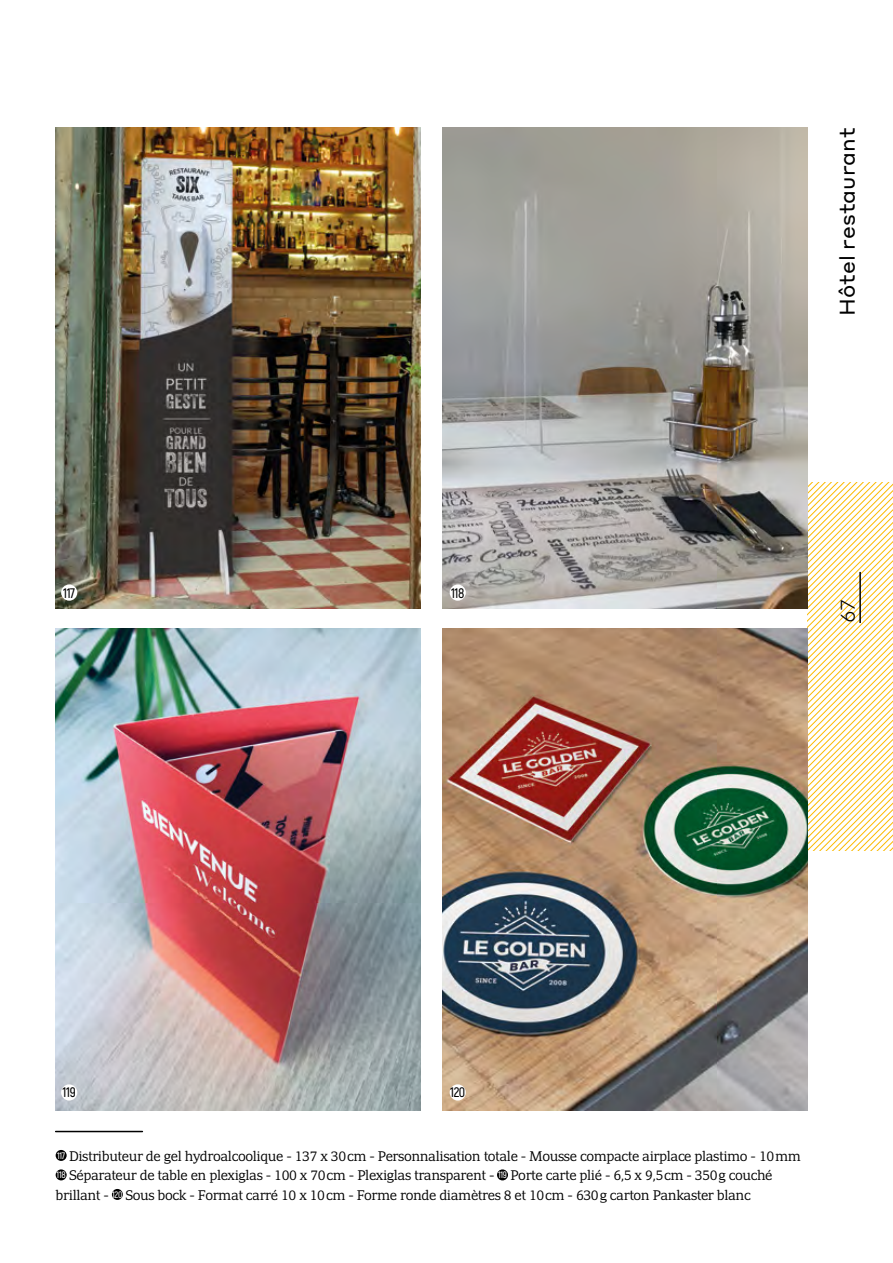
<style>
.page{position:relative;width:893px;height:1263px;background:#fff}
.page>*{position:absolute;margin:0;border:0;box-sizing:border-box;transform-origin:0 0}
.t1{font:21px "Styrene A";letter-spacing:-.005em;color:#000}
.t2{font:300 19.5px "Styrene A";color:#000}
.t3{font:600 13.8px "Akrobat";letter-spacing:-.03em;color:#000}
.t4{font:300 13.5px/19.5px "PF Adamant Pro";letter-spacing:-.03em;color:#000}
</style>
<div class="page">
<svg style="left:808px;top:483px;width:85px;height:367px"></svg>
<hr style="left:859px;top:572px;width:2px;height:51px;background:#000">
<img style="left:55px;top:628px;width:366px;height:482px">
<img style="left:442px;top:628px;width:366px;height:482px">
<img style="left:442px;top:128px;width:366px;height:480px">
<img style="left:55px;top:128px;width:366px;height:480px">
<div style="left:56px;top:1150px;width:11px;height:11px;background:#000;border-radius:50%"></div>
<div style="left:56px;top:1169px;width:11px;height:11px;background:#000;border-radius:50%"></div>
<div style="left:497px;top:1169px;width:11px;height:11px;background:#000;border-radius:50%"></div>
<div style="left:112px;top:1189px;width:11px;height:11px;background:#000;border-radius:50%"></div>
<hr style="left:56px;top:1131px;width:86px;height:1px;background:#000">
<div style="left:61px;top:584px;width:16px;height:17px;background:#fff;border-radius:50%"></div>
<div style="left:61px;top:1084px;width:16px;height:16px;background:#fff;border-radius:50%"></div>
<div style="left:450px;top:584px;width:16px;height:17px;background:#fff;border-radius:50%"></div>
<div style="left:450px;top:1084px;width:16px;height:16px;background:#fff;border-radius:50%"></div>
<p class="t3" style="left:63px;top:584px;width:14px">117</p>
<p class="t3" style="left:451px;top:584px;width:15px">118</p>
<h1 class="t1" style="left:830px;top:316px;width:190px;rotate:-90deg">Hôtel restaurant</h1>
<h2 class="t2" style="left:832px;top:623px;width:26px;rotate:-90deg">67</h2>
<p class="t3" style="left:63px;top:1084px;width:15px">119</p>
<p class="t3" style="left:450px;top:1084px;width:17px">120</p>
<p class="t4" style="left:56px;top:1146px;width:747px"><sup>117</sup> Distributeur de gel hydroalcoolique - 137 x 30cm - Personnalisation totale - Mousse compacte airplace plastimo - 10mm<br><sup>118</sup> Séparateur de table en plexiglas - 100 x 70cm - Plexiglas transparent - <sup>119</sup> Porte carte plié - 6,5 x 9,5cm - 350g couché brillant - <sup>120</sup> Sous bock - Format carré 10 x 10cm - Forme ronde diamètres 8 et 10cm - 630g carton Pankaster blanc</p>
</div>
